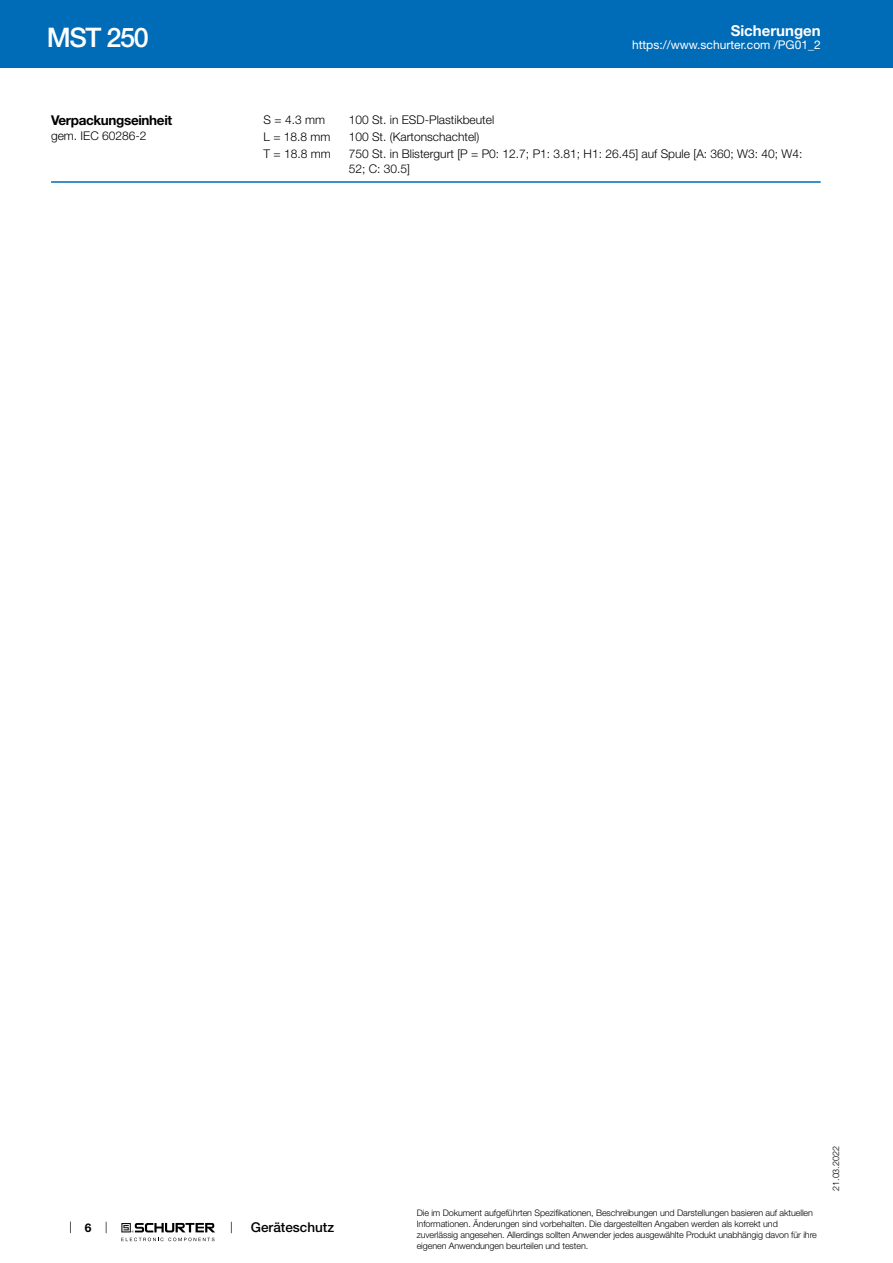
<style>
.page{position:relative;width:893px;height:1263px;background:#fff}
.page>*{position:absolute;margin:0;border:0;box-sizing:border-box;transform-origin:0 0}
.t1{font:500 27px "Helvetica Neue LT";letter-spacing:-.05em;color:#fff}
.t2{font:700 15px "Helvetica Neue LT";color:#fff}
.t3{font:700 13.5px "Helvetica Neue LT";letter-spacing:-.025em;color:#000}
.t4{font:500 13.5px "Helvetica Neue LT";color:#000}
.t5{font:300 12px/14.4px "Helvetica Neue LT";color:#000}
.t6{font:12px "Helvetica Neue LT";color:#fff}
.t7{font:700 12px "Helvetica Neue LT";color:#000}
.t8{font:300 9px/10.8px "Helvetica Neue LT";letter-spacing:-.01em;color:#000}
</style>
<div class="page">
<svg style="left:70px;top:1221px;width:1px;height:12px"></svg>
<svg style="left:121px;top:1223px;width:94px;height:18px"></svg>
<div style="left:0;top:0;width:893px;height:68px;background:#006bb6"></div>
<hr style="left:51px;top:181px;width:770px;height:2px;background:#006bb6">
<h1 class="t1" style="left:47px;top:21px;width:103px">MST 250</h1>
<h2 class="t2" style="left:731px;top:21px;width:92px">Sicherungen</h2>
<h3 class="t6" style="left:632px;top:38px;width:190px">https://www.schurter.com /PG01_2</h3>
<h3 class="t3" style="left:51px;top:112px;width:123px">Verpackungseinheit</h3>
<h3 class="t5" style="left:51px;top:128px;width:97px">gem. IEC 60286-2</h3>
<h3 class="t5" style="left:264px;top:113px;width:63px">S = 4.3 mm</h3>
<h3 class="t5" style="left:349px;top:113px;width:147px">100 St. in ESD-Plastikbeutel</h3>
<h3 class="t5" style="left:264px;top:130px;width:68px">L = 18.8 mm</h3>
<h3 class="t5" style="left:349px;top:130px;width:132px">100 St. (Kartonschachtel)</h3>
<h3 class="t5" style="left:264px;top:147px;width:69px">T = 18.8 mm</h3>
<h3 class="t5" style="left:349px;top:147px;width:455px">750 St. in Blistergurt [P = P0: 12.7; P1: 3.81; H1: 26.45] auf Spule [A: 360; W3: 40; W4:<br>52; C: 30.5]</h3>
<h3 class="t7" style="left:85px;top:1220px;width:8px">6</h3>
<h3 class="t4" style="left:251px;top:1219px;width:85px">Geräteschutz</h3>
<p class="t8" style="left:417px;top:1207px;width:402px">Die im Dokument aufgeführten Spezifikationen, Beschreibungen und Darstellungen basieren auf aktuellen Informationen. Änderungen sind vorbehalten. Die dargestellten Angaben werden als korrekt und zuverlässig angesehen. Allerdings sollten Anwender jedes ausgewählte Produkt unabhängig davon für ihre eigenen Anwendungen beurteilen und testen.</p>
<p class="t8" style="left:830px;top:1191px;width:46px;rotate:-90deg">21.03.2022</p>
</div>
